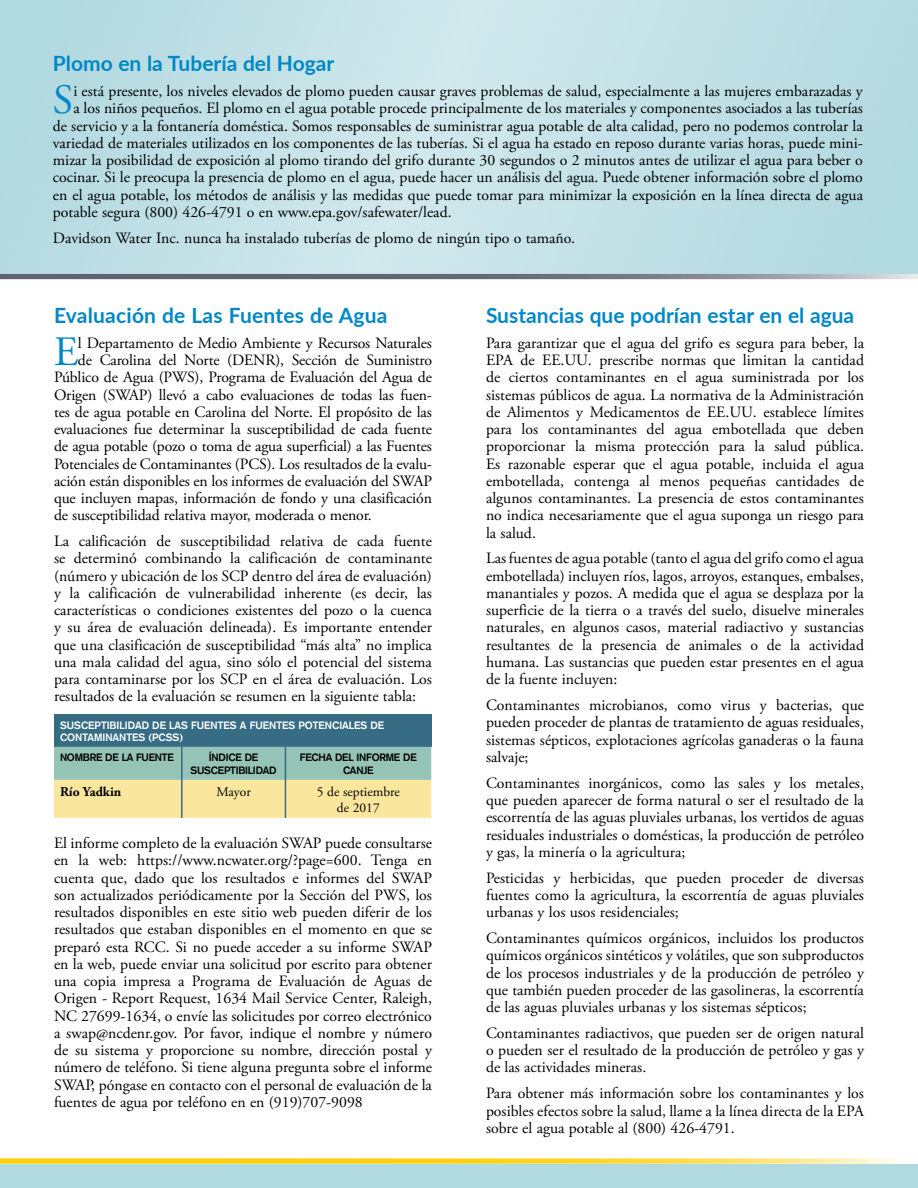
<style>
.page{position:relative;width:918px;height:1188px;background:#fff}
.page>*{position:absolute;margin:0;border:0;box-sizing:border-box;transform-origin:0 0}
.Initial_Cap{font:41.7px "Adobe Garamond Pro";color:#0087c6}
.Article_Headline-21{font:700 21px "Lato";color:#0087c6}
.First_Paragraph{font:15.75px/17.2px "Adobe Garamond Pro";color:#000;text-align:justify}
.Initial_Cap-2{font:15.75px "Adobe Garamond Pro";color:#000}
.Paragraphs{font:13.5px/16.2px "Adobe Garamond Pro";color:#000;text-align:center}
.Paragraphs-2{font:700 13.5px "Adobe Garamond Pro";color:#000}
.Paragraphs-3{font:700 10.5px/12px "Akzidenz Grotesk";color:#fff}
.Paragraphs-4{font:700 10.5px/12.6px "Akzidenz Grotesk";letter-spacing:-.02em;color:#000;text-align:center}
</style>
<div class="page">
<svg style="left:0;top:0;width:918px;height:274px;background:#c0e0e5"></svg>
<svg style="left:0;top:274px;width:918px;height:5px;background:#767b87"></svg>
<div style="left:54px;top:714px;width:377px;height:33px;background:#366c84"></div>
<svg style="left:54px;top:747px;width:377px;height:71px;background:#cbd6a9"></svg>
<hr style="left:181px;top:747px;width:2px;height:33px;background:#366c84">
<hr style="left:285px;top:747px;width:1px;height:33px;background:#366c84">
<hr style="left:181px;top:780px;width:2px;height:38px;background:#366c84">
<hr style="left:285px;top:780px;width:1px;height:38px;background:#366c84">
<div style="left:0;top:1164px;width:918px;height:24px;background:#b1d9e0"></div>
<svg style="left:0;top:1158px;width:896px;height:6px;background:#fbdc4b"></svg>
<p class="Article_Headline-21" style="left:53px;top:48px;width:283px">Plomo en la Tubería del Hogar</p>
<p class="Initial_Cap" style="left:53px;top:75px;width:22px">S</p>
<p class="Initial_Cap-2" style="left:73px;top:82px;width:791px">i está presente, los niveles elevados de plomo pueden causar graves problemas de salud, especialmente a las mujeres embarazadas y</p>
<p class="Initial_Cap-2" style="left:73px;top:99px;width:791px">a los niños pequeños. El plomo en el agua potable procede principalmente de los materiales y componentes asociados a las tuberías</p>
<p class="Initial_Cap-2" style="left:53px;top:116px;width:811px">de servicio y a la fontanería doméstica. Somos responsables de suministrar agua potable de alta calidad, pero no podemos controlar la</p>
<p class="Initial_Cap-2" style="left:53px;top:134px;width:811px">variedad de materiales utilizados en los componentes de las tuberías. Si el agua ha estado en reposo durante varias horas, puede mini-</p>
<p class="Initial_Cap-2" style="left:53px;top:151px;width:811px">mizar la posibilidad de exposición al plomo tirando del grifo durante 30 segundos o 2 minutos antes de utilizar el agua para beber o</p>
<p class="Initial_Cap-2" style="left:53px;top:168px;width:812px">cocinar. Si le preocupa la presencia de plomo en el agua, puede hacer un análisis del agua. Puede obtener información sobre el plomo</p>
<p class="Initial_Cap-2" style="left:53px;top:185px;width:812px">en el agua potable, los métodos de análisis y las medidas que puede tomar para minimizar la exposición en la línea directa de agua</p>
<p class="Initial_Cap-2" style="left:53px;top:203px;width:400px">potable segura (800) 426-4791 o en www.epa.gov/safewater/lead.</p>
<p class="First_Paragraph" style="left:53px;top:230px;width:524px">Davidson Water Inc. nunca ha instalado tuberías de plomo de ningún tipo o tamaño.</p>
<p class="Article_Headline-21" style="left:54px;top:300px;width:335px">Evaluación de Las Fuentes de Agua</p>
<p class="Initial_Cap" style="left:54px;top:327px;width:26px">E</p>
<p class="Initial_Cap-2" style="left:78px;top:333px;width:356px">l Departamento de Medio Ambiente y Recursos Naturales</p>
<p class="Initial_Cap-2" style="left:78px;top:351px;width:356px">de Carolina del Norte (DENR), Sección de Suministro</p>
<p class="Initial_Cap-2" style="left:54px;top:368px;width:380px">Público de Agua (PWS), Programa de Evaluación del Agua de</p>
<p class="Initial_Cap-2" style="left:54px;top:385px;width:380px">Origen (SWAP) llevó a cabo evaluaciones de todas las fuen-</p>
<p class="Initial_Cap-2" style="left:54px;top:402px;width:379px">tes de agua potable en Carolina del Norte. El propósito de las</p>
<p class="Initial_Cap-2" style="left:54px;top:420px;width:380px">evaluaciones fue determinar la susceptibilidad de cada fuente</p>
<p class="Initial_Cap-2" style="left:54px;top:437px;width:380px">de agua potable (pozo o toma de agua superficial) a las Fuentes</p>
<p class="Initial_Cap-2" style="left:54px;top:454px;width:380px">Potenciales de Contaminantes (PCS). Los resultados de la evalu-</p>
<p class="Initial_Cap-2" style="left:54px;top:471px;width:380px">ación están disponibles en los informes de evaluación del SWAP</p>
<p class="Initial_Cap-2" style="left:54px;top:489px;width:379px">que incluyen mapas, información de fondo y una clasificación</p>
<p class="Initial_Cap-2" style="left:54px;top:506px;width:319px">de susceptibilidad relativa mayor, moderada o menor.</p>
<p class="First_Paragraph" style="left:54px;top:533px;width:380px">La calificación de susceptibilidad relativa de cada fuente se determinó combinando la calificación de contaminante (número y ubicación de los SCP dentro del área de evaluación) y la calificación de vulnerabilidad inherente (es decir, las características o condiciones existentes del pozo o la cuenca y su área de evaluación delineada). Es importante entender que una clasificación de susceptibilidad “más alta” no implica una mala calidad del agua, sino sólo el potencial del sistema para contaminarse por los SCP en el área de evaluación. Los resultados de la evaluación se resumen en la siguiente tabla:</p>
<p class="Paragraphs-3" style="left:60px;top:719px;width:326px">SUSCEPTIBILIDAD DE LAS FUENTES A FUENTES POTENCIALES DE<br>CONTAMINANTES (PCSS)</p>
<p class="Paragraphs-4" style="left:60px;top:751px;width:115px">NOMBRE DE LA FUENTE</p>
<p class="Paragraphs-4" style="left:191px;top:751px;width:88px">ÍNDICE DE<br>SUSCEPTIBILIDAD</p>
<p class="Paragraphs-4" style="left:300px;top:751px;width:118px">FECHA DEL INFORME DE<br>CANJE</p>
<p class="Paragraphs-2" style="left:60px;top:784px;width:63px">Río Yadkin</p>
<p class="Paragraphs" style="left:216px;top:784px;width:36px">Mayor</p>
<p class="Paragraphs" style="left:317px;top:784px;width:84px">5 de septiembre de 2017</p>
<p class="First_Paragraph" style="left:54px;top:835px;width:380px">El informe completo de la evaluación SWAP puede consultarse en la web: https://www.ncwater.org/?page=600. Tenga en cuenta que, dado que los resultados e informes del SWAP son actualizados periódicamente por la Sección del PWS, los resultados disponibles en este sitio web pueden diferir de los resultados que estaban disponibles en el momento en que se preparó esta RCC. Si no puede acceder a su informe SWAP en la web, puede enviar una solicitud por escrito para obtener una copia impresa a Programa de Evaluación de Aguas de Origen - Report Request, 1634 Mail Service Center, Raleigh, NC 27699-1634, o envíe las solicitudes por correo electrónico a swap@ncdenr.gov. Por favor, indique el nombre y número de su sistema y proporcione su nombre, dirección postal y número de teléfono. Si tiene alguna pregunta sobre el informe SWAP, póngase en contacto con el personal de evaluación de la fuentes de agua por teléfono en en (919)707-9098</p>
<p class="Article_Headline-21" style="left:486px;top:300px;width:370px">Sustancias que podrían estar en el agua</p>
<p class="First_Paragraph" style="left:486px;top:335px;width:380px">Para garantizar que el agua del grifo es segura para beber, la EPA de EE.UU. prescribe normas que limitan la cantidad de ciertos contaminantes en el agua suministrada por los sistemas públicos de agua. La normativa de la Administración de Alimentos y Medicamentos de EE.UU. establece límites para los contaminantes del agua embotellada que deben proporcionar la misma protección para la salud pública.<br>Es razonable esperar que el agua potable, incluida el agua embotellada, contenga al menos pequeñas cantidades de algunos contaminantes. La presencia de estos contaminantes no indica necesariamente que el agua suponga un riesgo para la salud.</p>
<p class="First_Paragraph" style="left:486px;top:550px;width:380px">Las fuentes de agua potable (tanto el agua del grifo como el agua embotellada) incluyen ríos, lagos, arroyos, estanques, embalses, manantiales y pozos. A medida que el agua se desplaza por la superficie de la tierra o a través del suelo, disuelve minerales naturales, en algunos casos, material radiactivo y sustancias resultantes de la presencia de animales o de la actividad humana. Las sustancias que pueden estar presentes en el agua de la fuente incluyen:</p>
<p class="First_Paragraph" style="left:486px;top:697px;width:380px">Contaminantes microbianos, como virus y bacterias, que pueden proceder de plantas de tratamiento de aguas residuales, sistemas sépticos, explotaciones agrícolas ganaderas o la fauna salvaje;</p>
<p class="First_Paragraph" style="left:486px;top:775px;width:380px">Contaminantes inorgánicos, como las sales y los metales, que pueden aparecer de forma natural o ser el resultado de la escorrentía de las aguas pluviales urbanas, los vertidos de aguas residuales industriales o domésticas, la producción de petróleo y gas, la minería o la agricultura;</p>
<p class="First_Paragraph" style="left:486px;top:870px;width:379px">Pesticidas y herbicidas, que pueden proceder de diversas fuentes como la agricultura, la escorrentía de aguas pluviales urbanas y los usos residenciales;</p>
<p class="First_Paragraph" style="left:486px;top:930px;width:380px">Contaminantes químicos orgánicos, incluidos los productos químicos orgánicos sintéticos y volátiles, que son subproductos de los procesos industriales y de la producción de petróleo y que también pueden proceder de las gasolineras, la escorrentía de las aguas pluviales urbanas y los sistemas sépticos;</p>
<p class="First_Paragraph" style="left:486px;top:1025px;width:379px">Contaminantes radiactivos, que pueden ser de origen natural o pueden ser el resultado de la producción de petróleo y gas y de las actividades mineras.</p>
<p class="First_Paragraph" style="left:486px;top:1085px;width:380px">Para obtener más información sobre los contaminantes y los posibles efectos sobre la salud, llame a la línea directa de la EPA sobre el agua potable al (800) 426-4791.</p>
</div>
